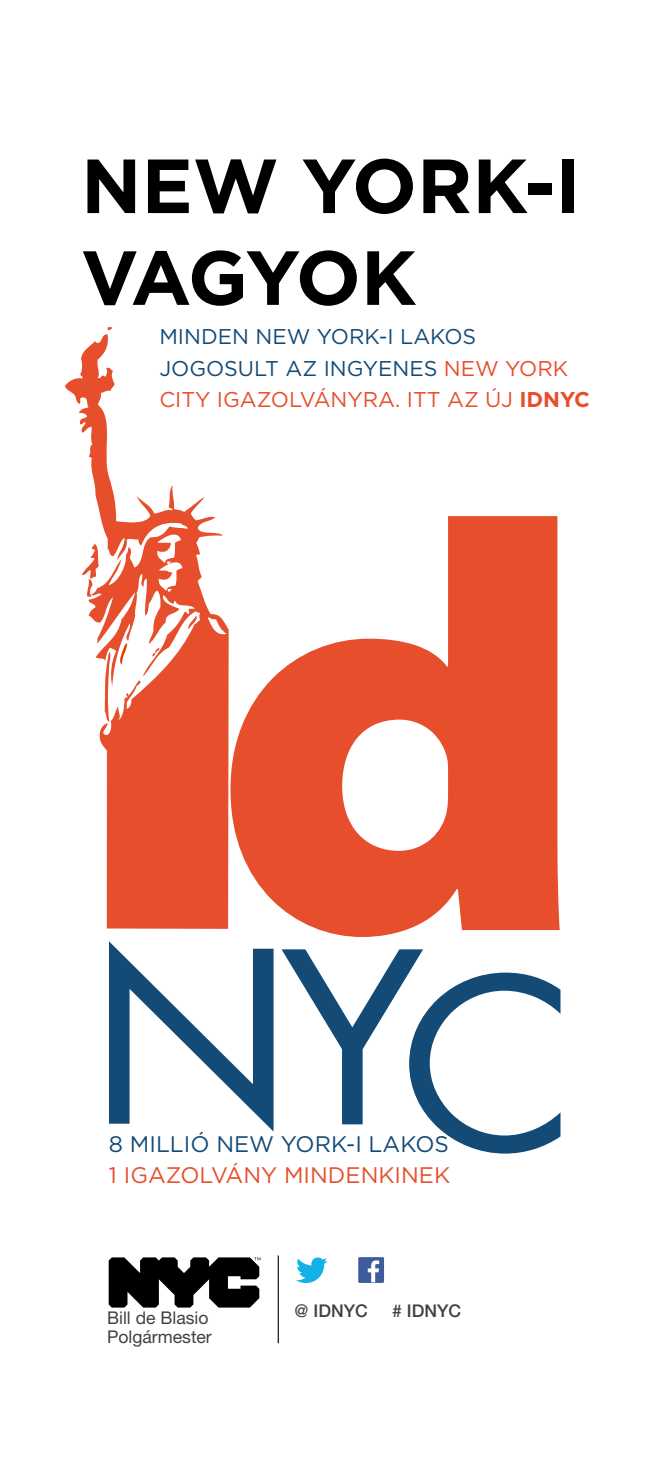
<style>
.page{position:relative;width:671px;height:1458px;background:#fff}
.page>*{position:absolute;margin:0;border:0;box-sizing:border-box;transform-origin:0 0}
.t1{font:700 76.5px/91.8px "Gotham";letter-spacing:-.015em;color:#000}
.t2{font:22.5px "Gotham";color:#e74e2c}
.t3{font:22.5px "Gotham";color:#134a76}
.t4{font:21.38px/31.5px "Gotham";color:#134a76}
.t5{font:17.55px/19.1px "Helvetica Neue LT Pro";color:#414042}
.t6{font:500 17.55px "Helvetica Neue LT Pro";color:#414042}
.s1{color:#e74e2c}
.s2{font-weight:700;color:#e74e2c}
</style>
<div class="page">
<svg style="left:230px;top:516px;width:329px;height:421px;fill:#e74e2c"></svg>
<svg style="left:109px;top:941px;width:164px;height:190px"></svg>
<svg style="left:281px;top:949px;width:279px;height:205px"></svg>
<svg style="left:65px;top:334px;width:164px;height:595px"></svg>
<svg style="left:208px;top:617px;width:19px;height:18px"></svg>
<svg style="left:188px;top:615px;width:9px;height:14px"></svg>
<svg style="left:158px;top:562px;width:24px;height:30px"></svg>
<svg style="left:152px;top:648px;width:7px;height:8px"></svg>
<svg style="left:120px;top:643px;width:7px;height:22px"></svg>
<svg style="left:105px;top:652px;width:5px;height:70px"></svg>
<svg style="left:82px;top:543px;width:17px;height:54px"></svg>
<svg style="left:109px;top:1257px;width:151px;height:51px"></svg>
<svg style="left:296px;top:1257px;width:31px;height:26px"></svg>
<svg style="left:358px;top:1257px;width:26px;height:26px"></svg>
<hr style="left:278px;top:1256px;width:1px;height:87px;background:#000">
<h1 class="t1" style="left:81px;top:140px;width:501px">NEW YORK-I<br>VAGYOK</h1>
<p class="t4" style="left:159px;top:320px;width:432px">MINDEN NEW YORK-I LAKOS<br>JOGOSULT AZ INGYENES <span class="s1">NEW YORK<br>CITY IGAZOLVÁNYRA. ITT AZ ÚJ</span> <span class="s2">IDNYC</span></p>
<p class="t3" style="left:109px;top:1130px;width:341px">8 MILLIÓ NEW YORK-I LAKOS</p>
<p class="t2" style="left:109px;top:1161px;width:343px">1 IGAZOLVÁNY MINDENKINEK</p>
<p class="t5" style="left:107px;top:1308px;width:106px">Bill de Blasio<br>Polgármester</p>
<p class="t6" style="left:294px;top:1301px;width:75px">@ IDNYC</p>
<p class="t6" style="left:392px;top:1301px;width:70px"># IDNYC</p>
</div>
